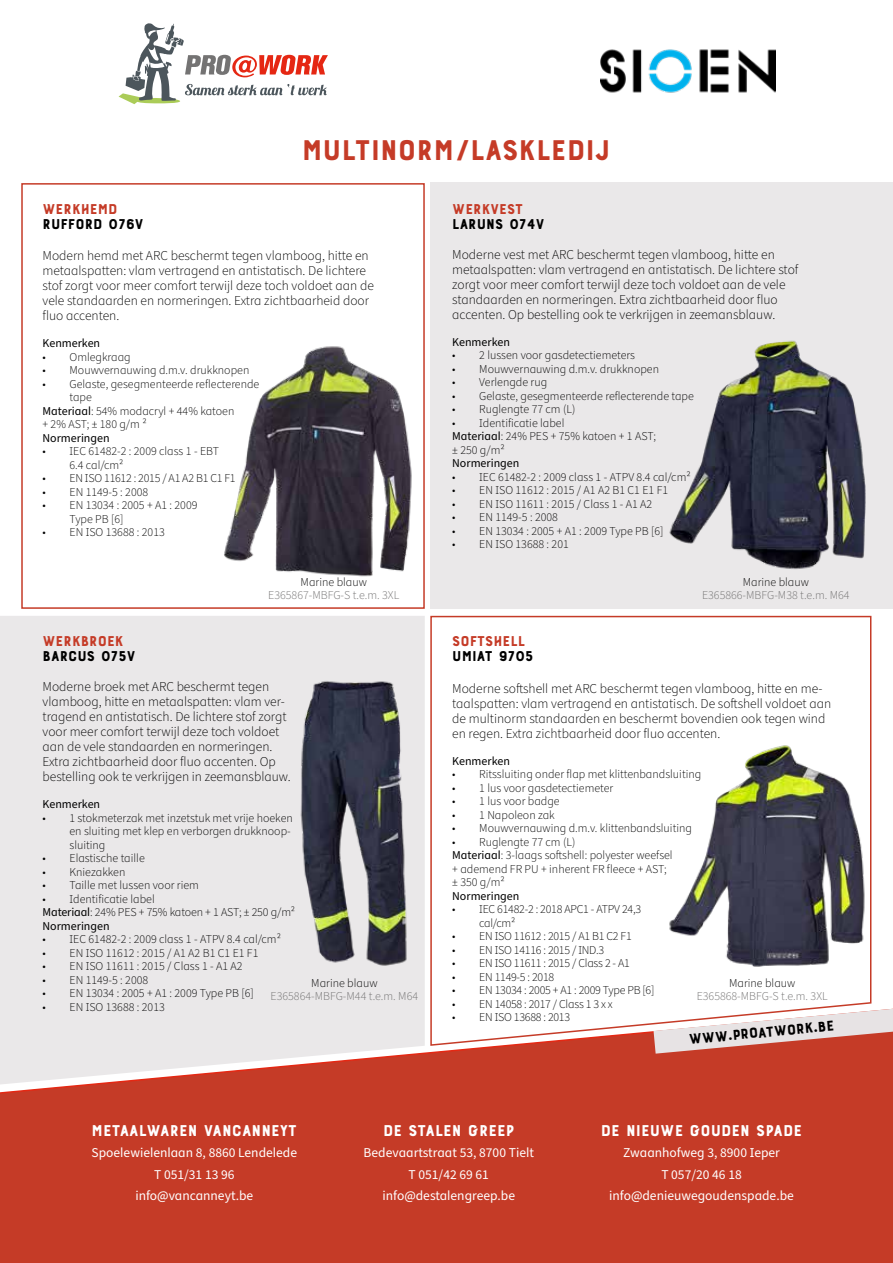
<style>
.page{position:relative;width:893px;height:1263px;background:#fff}
.page>*{position:absolute;margin:0;border:0;box-sizing:border-box;transform-origin:0 0}
.t1{font:30px "Bourton Base";color:#c53b27}
.t2{font:16.5px "Bourton Base";color:#fff}
.t3{font:15px "Bourton Base";color:#000}
.t4{font:15px "Bourton Base";color:#c53b27}
.t5{font:300 13.5px/15px "Source Sans Pro";color:#000}
.t6{font:13.5px/21px "Source Sans Pro";color:#fff;text-align:center}
.t7{font:300 12px/13.5px "Source Sans Pro";color:#000}
.t8{font:300 12px/13.5px "Source Sans Pro";letter-spacing:-.02em;color:#000}
.t9{font:300 12px "Source Sans Pro";color:#706f6f}
.t10{font:12px "Source Sans Pro";color:#000}
.s1{font-weight:400}
</style>
<div class="page">
<svg style="left:119px;top:23px;width:209px;height:81px"></svg>
<img style="left:601px;top:49px;width:175px;height:44px">
<div style="left:0;top:1008px;width:893px;height:255px;background:#c53b27"></div>
<svg style="left:653px;top:1009px;width:240px;height:45px;background:#cf6c5f"></svg>
<div style="left:21px;top:183px;width:404px;height:426px;border:2px solid #c53b27"></div>
<div style="left:0;top:616px;width:425px;height:468px;background:#eae8e9"></div>
<svg style="left:430px;top:615px;width:442px;height:432px"></svg>
<div style="left:430px;top:182px;width:463px;height:427px;background:#eae8e9"></div>
<img style="left:296px;top:675px;width:115px;height:291px">
<img style="left:669px;top:340px;width:196px;height:229px">
<img style="left:224px;top:346px;width:188px;height:231px">
<img style="left:665px;top:743px;width:205px;height:223px">
<h1 class="t1" style="left:302px;top:131px;width:310px">MULTINORM/LASKLEDIJ</h1>
<p class="t4" style="left:43px;top:199px;width:77px">WERKHEMD</p>
<p class="t3" style="left:43px;top:214px;width:102px">RUFFORD 076V</p>
<p class="t5" style="left:43px;top:249px;width:333px">Modern hemd met ARC beschermt tegen vlamboog, hitte en metaalspatten: vlam vertragend en antistatisch. De lichtere stof zorgt voor meer comfort terwijl deze toch voldoet aan de vele standaarden en normeringen. Extra zichtbaarheid door fluo accenten.</p>
<p class="t10" style="left:43px;top:335px;width:59px">Kenmerken</p>
<p class="t7" style="left:43px;top:350px;width:90px">• Omlegkraag</p>
<p class="t7" style="left:43px;top:364px;width:208px">• Mouwvernauwing d.m.v. drukknopen</p>
<p class="t7" style="left:43px;top:377px;width:218px">• Gelaste, gesegmenteerde reflecterende</p>
<p class="t7" style="left:70px;top:391px;width:24px">tape</p>
<p class="t7" style="left:43px;top:404px;width:193px"><span class="s1">Materiaal</span>: 54% modacryl + 44% katoen</p>
<p class="t7" style="left:43px;top:418px;width:106px">+ 2% AST; ± 180 g/m ²</p>
<p class="t10" style="left:43px;top:430px;width:69px">Normeringen</p>
<p class="t7" style="left:70px;top:445px;width:151px;text-indent:-27px">• IEC 61482-2 : 2009 class 1 - EBT<br>6.4 cal/cm²</p>
<p class="t8" style="left:43px;top:472px;width:195px">• EN ISO 11612 : 2015 / A1 A2 B1 C1 F1</p>
<p class="t7" style="left:43px;top:485px;width:107px">• EN 1149-5 : 2008</p>
<p class="t7" style="left:70px;top:499px;width:129px;text-indent:-27px">• EN 13034 : 2005 + A1 : 2009<br>Type PB [6]</p>
<p class="t7" style="left:43px;top:526px;width:124px">• EN ISO 13688 : 2013</p>
<p class="t7" style="left:301px;top:575px;width:68px">Marine blauw</p>
<p class="t9" style="left:268px;top:587px;width:132px">E365867-MBFG-S t.e.m. 3XL</p>
<p class="t4" style="left:43px;top:632px;width:83px">WERKBROEK</p>
<p class="t3" style="left:43px;top:647px;width:94px">BARCUS 075V</p>
<p class="t5" style="left:43px;top:679px;width:250px">Moderne broek met ARC beschermt tegen vlamboog, hitte en metaalspatten: vlam ver&shy;tragend en antistatisch. De lichtere stof zorgt voor meer comfort terwijl deze toch voldoet aan de vele standaarden en normeringen.<br>Extra zichtbaarheid door fluo accenten. Op bestelling ook te verkrijgen in zeemansblauw.</p>
<p class="t10" style="left:43px;top:796px;width:59px">Kenmerken</p>
<p class="t7" style="left:70px;top:811px;width:225px;text-indent:-27px">• 1 stokmeterzak met inzetstuk met vrije hoeken en sluiting met klep en verborgen drukknoop&shy;sluiting</p>
<p class="t7" style="left:43px;top:852px;width:104px">• Elastische taille</p>
<p class="t7" style="left:43px;top:865px;width:84px">• Kniezakken</p>
<p class="t7" style="left:43px;top:879px;width:158px">• Taille met lussen voor riem</p>
<p class="t7" style="left:43px;top:892px;width:254px">• Identificatie label<br><span class="s1">Materiaal</span>: 24% PES + 75% katoen + 1 AST; ± 250 g/m²<br><span class="s1">Normeringen</span></p>
<p class="t7" style="left:43px;top:933px;width:240px">• IEC 61482-2 : 2009 class 1 - ATPV 8.4 cal/cm²</p>
<p class="t7" style="left:43px;top:946px;width:217px">• EN ISO 11612 : 2015 / A1 A2 B1 C1 E1 F1</p>
<p class="t7" style="left:43px;top:960px;width:202px">• EN ISO 11611 : 2015 / Class 1 - A1 A2</p>
<p class="t7" style="left:43px;top:973px;width:107px">• EN 1149-5 : 2008</p>
<p class="t7" style="left:43px;top:987px;width:213px">• EN 13034 : 2005 + A1 : 2009 Type PB [6]</p>
<p class="t7" style="left:43px;top:1000px;width:124px">• EN ISO 13688 : 2013</p>
<p class="t7" style="left:311px;top:976px;width:68px">Marine blauw</p>
<p class="t9" style="left:271px;top:988px;width:149px">E365864-MBFG-M44 t.e.m. M64</p>
<p class="t4" style="left:452px;top:199px;width:72px">WERKVEST</p>
<p class="t3" style="left:452px;top:214px;width:94px">LARUNS 074V</p>
<p class="t5" style="left:452px;top:247px;width:348px">Moderne vest met ARC beschermt tegen vlamboog, hitte en metaalspatten: vlam vertragend en antistatisch. De lichtere stof zorgt voor meer comfort terwijl deze toch voldoet aan de vele standaarden en normeringen. Extra zichtbaarheid door fluo accenten. Op bestelling ook te verkrijgen in zeemansblauw.</p>
<p class="t10" style="left:452px;top:334px;width:59px">Kenmerken</p>
<p class="t7" style="left:452px;top:349px;width:184px">• 2 lussen voor gasdetectiemeters</p>
<p class="t7" style="left:452px;top:362px;width:208px">• Mouwvernauwing d.m.v. drukknopen</p>
<p class="t7" style="left:452px;top:376px;width:96px">• Verlengde rug</p>
<p class="t7" style="left:452px;top:389px;width:243px">• Gelaste, gesegmenteerde reflecterende tape</p>
<p class="t7" style="left:452px;top:403px;width:125px">• Ruglengte 77 cm (L)</p>
<p class="t7" style="left:452px;top:416px;width:205px">• Identificatie label<br><span class="s1">Materiaal</span>: 24% PES + 75% katoen + 1 AST; ± 250 g/m²</p>
<p class="t10" style="left:452px;top:455px;width:69px">Normeringen</p>
<p class="t7" style="left:452px;top:470px;width:240px">• IEC 61482-2 : 2009 class 1 - ATPV 8.4 cal/cm²</p>
<p class="t7" style="left:452px;top:484px;width:217px">• EN ISO 11612 : 2015 / A1 A2 B1 C1 E1 F1</p>
<p class="t7" style="left:452px;top:497px;width:202px">• EN ISO 11611 : 2015 / Class 1 - A1 A2</p>
<p class="t7" style="left:452px;top:511px;width:107px">• EN 1149-5 : 2008</p>
<p class="t7" style="left:452px;top:524px;width:213px">• EN 13034 : 2005 + A1 : 2009 Type PB [6]</p>
<p class="t7" style="left:452px;top:538px;width:118px">• EN ISO 13688 : 201</p>
<p class="t7" style="left:743px;top:575px;width:68px">Marine blauw</p>
<p class="t9" style="left:702px;top:587px;width:149px">E365866-MBFG-M38 t.e.m. M64</p>
<p class="t4" style="left:452px;top:632px;width:75px">SOFTSHELL</p>
<p class="t3" style="left:452px;top:647px;width:83px">UMIAT 9705</p>
<p class="t5" style="left:452px;top:681px;width:381px">Moderne softshell met ARC beschermt tegen vlamboog, hitte en me&shy;taalspatten: vlam vertragend en antistatisch. De softshell voldoet aan de multinorm standaarden en beschermt bovendien ook tegen wind en regen. Extra zichtbaarheid door fluo accenten.</p>
<p class="t10" style="left:452px;top:752px;width:59px">Kenmerken</p>
<p class="t7" style="left:452px;top:768px;width:251px">• Ritssluiting onder flap met klittenbandsluiting</p>
<p class="t7" style="left:452px;top:781px;width:163px">• 1 lus voor gasdetectiemeter</p>
<p class="t7" style="left:452px;top:795px;width:109px">• 1 lus voor badge</p>
<p class="t7" style="left:452px;top:808px;width:104px">• 1 Napoleon zak</p>
<p class="t7" style="left:452px;top:822px;width:241px">• Mouwvernauwing d.m.v. klittenbandsluiting</p>
<p class="t7" style="left:452px;top:835px;width:222px">• Ruglengte 77 cm (L)<br><span class="s1">Materiaal</span>: 3-laags softshell: polyester weefsel + ademend FR PU + inherent FR fleece + AST; ± 350 g/m²</p>
<p class="t10" style="left:452px;top:887px;width:69px">Normeringen</p>
<p class="t8" style="left:479px;top:903px;width:163px;text-indent:-27px">• IEC 61482-2 : 2018 APC1 - ATPV 24,3 cal/cm²</p>
<p class="t8" style="left:452px;top:930px;width:181px">• EN ISO 11612 : 2015 / A1 B1 C2 F1</p>
<p class="t8" style="left:452px;top:943px;width:154px">• EN ISO 14116 : 2015 / IND.3</p>
<p class="t8" style="left:452px;top:957px;width:179px">• EN ISO 11611 : 2015 / Class 2 - A1</p>
<p class="t8" style="left:452px;top:970px;width:104px">• EN 1149-5 : 2018</p>
<p class="t8" style="left:452px;top:984px;width:204px">• EN 13034 : 2005 + A1 : 2009 Type PB [6]</p>
<p class="t8" style="left:452px;top:997px;width:162px">• EN 14058 : 2017 / Class 1 3 x x</p>
<p class="t8" style="left:452px;top:1011px;width:119px">• EN ISO 13688 : 2013</p>
<p class="t7" style="left:729px;top:976px;width:68px">Marine blauw</p>
<p class="t9" style="left:697px;top:988px;width:132px">E365868-MBFG-S t.e.m. 3XL</p>
<p class="t3" style="left:688px;top:1029px;width:147px;rotate:-5deg">WWW.PROATWORK.BE</p>
<h2 class="t2" style="left:92px;top:1121px;width:207px">METAALWAREN VANCANNEYT</h2>
<p class="t6" style="left:92px;top:1143px;width:207px">Spoelewielenlaan 8, 8860 Lendelede<br>T 051/31 13 96<br>info@vancanneyt.be</p>
<h2 class="t2" style="left:383px;top:1121px;width:133px">DE STALEN GREEP</h2>
<p class="t6" style="left:364px;top:1143px;width:172px">Bedevaartstraat 53, 8700 Tielt<br>T 051/42 69 61 info@destalengreep.be</p>
<h2 class="t2" style="left:601px;top:1121px;width:203px">DE NIEUWE GOUDEN SPADE</h2>
<p class="t6" style="left:609px;top:1143px;width:186px">Zwaanhofweg 3, 8900 Ieper<br>T 057/20 46 18 info@denieuwegoudenspade.be</p>
</div>
